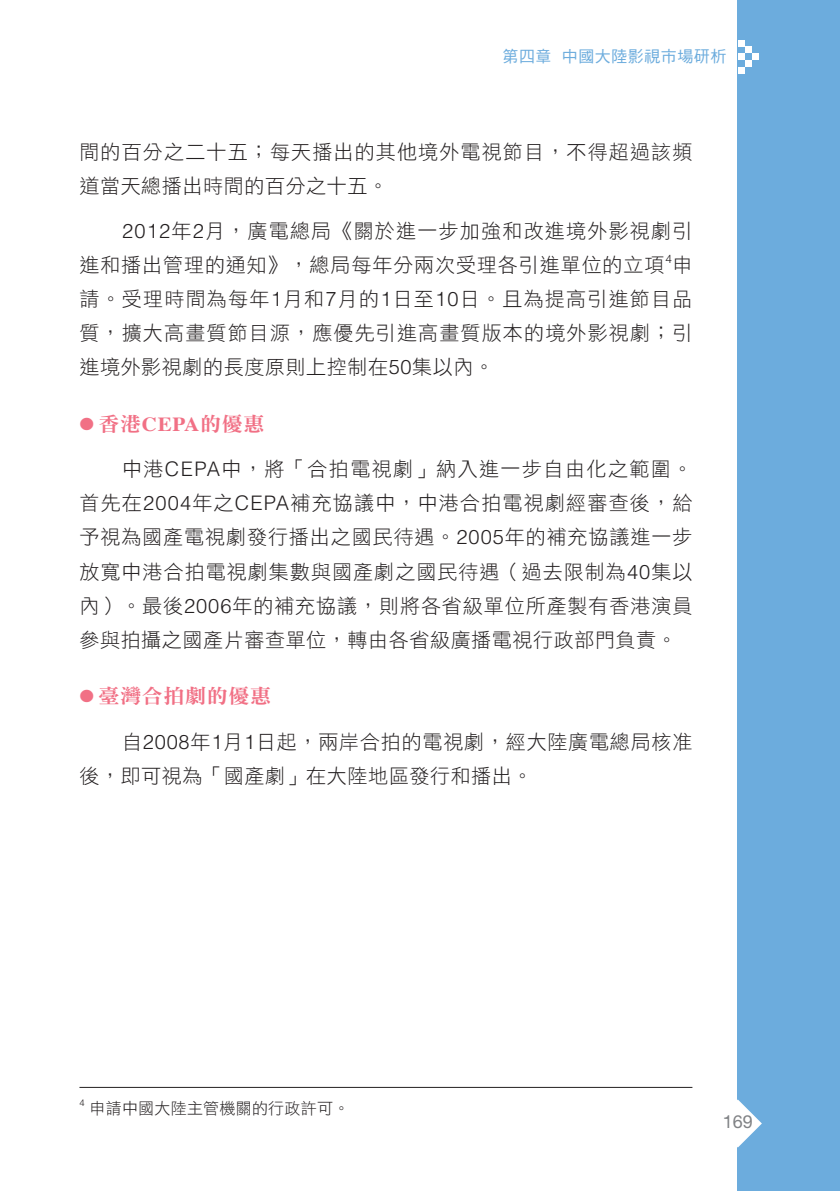
<style>
.page{position:relative;width:840px;height:1191px;background:#fff}
.page>*{position:absolute;margin:0;border:0;box-sizing:border-box;transform-origin:0 0}
.t1{font:20px/34px "DF Hei Std W3";letter-spacing:.045em;color:#231f20}
.t2{font:20px "DF Ming Std W9";letter-spacing:.03em;color:#f17085;scale:1.05 1}
.t3{font:18px "Helvetica Neue";color:#808285}
.t4{font:16px "DF Hei Std W3";letter-spacing:.015em;color:#231f20}
.t5{font:16px "DF Hei Std W5";letter-spacing:.03em;color:#6cacdd}
.t6{font:300 11.6px "Helvetica";color:#231f20}
.t7{font:300 9.4px "Helvetica";color:#231f20}
.s1{font-family:"Helvetica";font-weight:300}
.s2{font-family:"DF Hei Std W9";font-size:14px}
.s3{font-family:"Times";font-weight:700}
</style>
<div class="page">
<div style="left:737px;top:0;width:102px;height:1191px;background:#6cacdd"></div>
<svg style="left:737px;top:1099px;width:24px;height:48px"></svg>
<div style="left:737px;top:40px;width:7px;height:7px;background:#fff"></div>
<div style="left:737px;top:53px;width:7px;height:7px;background:#fff"></div>
<div style="left:737px;top:67px;width:7px;height:7px;background:#fff"></div>
<div style="left:744px;top:47px;width:7px;height:6px;background:#fff"></div>
<div style="left:744px;top:60px;width:7px;height:7px;background:#fff"></div>
<div style="left:751px;top:53px;width:7px;height:7px;background:#fff"></div>
<hr style="left:79px;top:1086px;width:613px;height:1px;background:#231f20">
<p class="t5" style="left:502px;top:48px;width:225px">第四章 中國大陸影視市場研析</p>
<p class="t1" style="left:79px;top:134px;width:614px">間的百分之二十五；每天播出的其他境外電視節目，不得超過該頻道當天總播出時間的百分之十五。</p>
<p class="t1" style="left:79px;top:214px;width:614px;text-align:right"><span class="s1">2012</span>年<span class="s1">2</span>月，廣電總局《關於進一步加強和改進境外影視劇引<br>進和播出管理的通知》，總局每年分兩次受理各引進單位的立項申</p>
<p class="t6" style="left:665px;top:251px;width:8px">4</p>
<p class="t1" style="left:79px;top:282px;width:614px;text-align:justify">請。受理時間為每年<span class="s1">1</span>月和<span class="s1">7</span>月的<span class="s1">1</span>日至<span class="s1">10</span>日。且為提高引進節目品質，擴大高畫質節目源，應優先引進高畫質版本的境外影視劇；引進境外影視劇的長度原則上控制在<span class="s1">50</span>集以內。</p>
<p class="t2" style="left:79px;top:413px;width:177px"><span class="s2">●</span> 香港<span class="s3">CEPA</span>的優惠</p>
<p class="t1" style="left:79px;top:452px;width:614px;text-align:justify;text-indent:43px">中港<span class="s1">CEPA</span>中，將「合拍電視劇」納入進一步自由化之範圍。首先在<span class="s1">2004</span>年之<span class="s1">CEPA</span>補充協議中，中港合拍電視劇經審查後，給予視為國產電視劇發行播出之國民待遇。<span class="s1">2005</span>年的補充協議進一步放寬中港合拍電視劇集數與國產劇之國民待遇（過去限制為<span class="s1">40</span>集以內）。最後<span class="s1">2006</span>年的補充協議，則將各省級單位所產製有香港演員參與拍攝之國產片審查單位，轉由各省級廣播電視行政部門負責。</p>
<p class="t2" style="left:79px;top:685px;width:184px"><span class="s2">●</span> 臺灣合拍劇的優惠</p>
<p class="t1" style="left:79px;top:724px;width:614px;text-indent:43px">自<span class="s1">2008</span>年<span class="s1">1</span>月<span class="s1">1</span>日起，兩岸合拍的電視劇，經大陸廣電總局核准後，即可視為「國產劇」在大陸地區發行和播出。</p>
<p class="t7" style="left:79px;top:1097px;width:7px">4</p>
<p class="t4" style="left:89px;top:1099px;width:261px">申請中國大陸主管機關的行政許可。</p>
<p class="t3" style="left:722px;top:1111px;width:32px">169</p>
</div>
